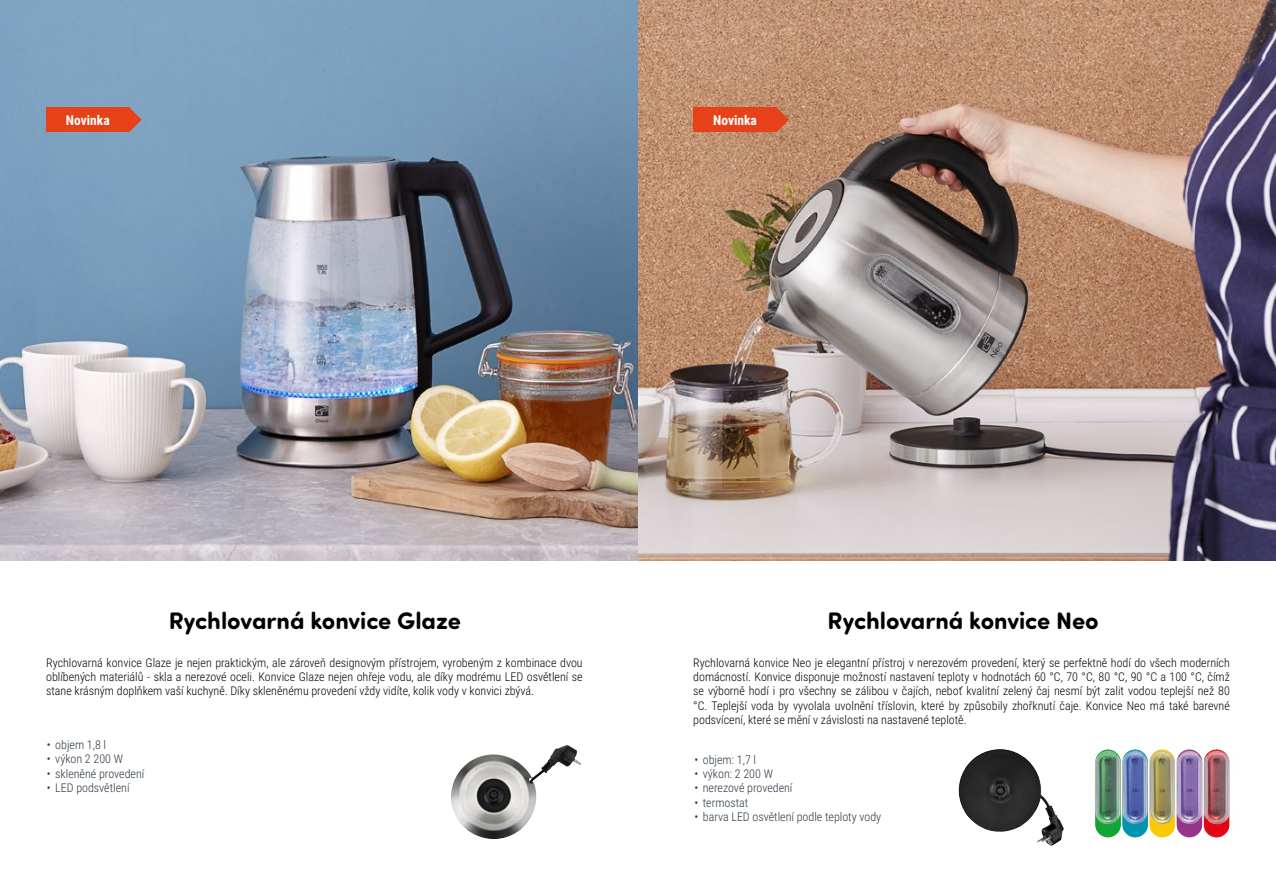
<style>
.page{position:relative;width:1276px;height:893px;background:#fff}
.page>*{position:absolute;margin:0;border:0;box-sizing:border-box;transform-origin:0 0}
.t1{font:700 24px "Sofia Pro Soft";color:#000}
.t2{font:700 13.5px "Roboto Condensed";color:#fff}
.t3{font:300 12px/14.4px "Roboto Condensed";color:#000;text-align:justify}
.t4{font:300 12px "Roboto Condensed";color:#2a3541}
</style>
<div class="page">
<img style="left:0;top:0;width:1276px;height:561px">
<img style="left:451px;top:745px;width:130px;height:94px">
<div style="left:46px;top:108px;width:84px;height:24px;background:#e7411a"></div>
<svg style="left:130px;top:108px;width:12px;height:24px"></svg>
<img style="left:958px;top:749px;width:106px;height:97px">
<div style="left:693px;top:108px;width:84px;height:24px;background:#e7411a"></div>
<svg style="left:777px;top:108px;width:12px;height:24px"></svg>
<div style="left:1095px;top:749px;width:25px;height:88px;background:#13a538;border-radius:13px"></div>
<div style="left:1122px;top:749px;width:26px;height:88px;background:#0096ae;border-radius:13px"></div>
<div style="left:1149px;top:749px;width:26px;height:88px;background:#fec800;border-radius:13px"></div>
<div style="left:1176px;top:749px;width:26px;height:88px;background:#96368b;border-radius:13px"></div>
<div style="left:1203px;top:749px;width:26px;height:88px;background:#e30613;border-radius:13px"></div>
<img style="left:1229px;top:759px;width:1px;height:68px">
<img style="left:1208px;top:749px;width:21px;height:82px">
<img style="left:1181px;top:749px;width:17px;height:76px">
<img style="left:1198px;top:753px;width:10px;height:78px">
<img style="left:1154px;top:749px;width:16px;height:76px">
<img style="left:1170px;top:753px;width:11px;height:78px">
<img style="left:1126px;top:749px;width:17px;height:76px">
<img style="left:1143px;top:753px;width:11px;height:78px">
<img style="left:1095px;top:749px;width:21px;height:82px">
<img style="left:1116px;top:752px;width:5px;height:77px">
<img style="left:1116px;top:753px;width:4px;height:78px">
<img style="left:1122px;top:753px;width:4px;height:78px">
<p class="t2" style="left:66px;top:111px;width:45px">Novinka</p>
<p class="t2" style="left:713px;top:111px;width:45px">Novinka</p>
<h1 class="t1" style="left:169px;top:603px;width:293px">Rychlovarná konvice Glaze</h1>
<p class="t3" style="left:46px;top:655px;width:538px">Rychlovarná konvice Glaze je nejen praktickým, ale zároveň designovým přístrojem, vyrobeným z kombinace dvou oblíbených materiálů - skla a nerezové oceli. Konvice Glaze nejen ohřeje vodu, ale díky modrému LED osvětlení se stane krásným doplňkem vaší kuchyně. Díky skleněnému provedení vždy vidíte, kolik vody v konvici zbývá.</p>
<p class="t4" style="left:47px;top:736px;width:61px">• objem 1,8 l</p>
<p class="t4" style="left:47px;top:750px;width:78px">• výkon 2 200 W</p>
<p class="t4" style="left:47px;top:765px;width:99px">• skleněné provedení</p>
<p class="t4" style="left:47px;top:779px;width:84px">• LED podsvětlení</p>
<h1 class="t1" style="left:827px;top:603px;width:273px">Rychlovarná konvice Neo</h1>
<p class="t3" style="left:693px;top:655px;width:538px">Rychlovarná konvice Neo je elegantní přístroj v nerezovém provedení, který se perfektně hodí do všech moderních domácností. Konvice disponuje možností nastavení teploty v hodnotách 60 °C, 70 °C, 80 °C, 90 °C a 100 °C, čímž se výborně hodí i pro všechny se zálibou v čajích, neboť kvalitní zelený čaj nesmí být zalit vodou teplejší než 80 °C. Teplejší voda by vyvolala uvolnění tříslovin, které by způsobily zhořknutí čaje. Konvice Neo má také barevné podsvícení, které se mění v závislosti na nastavené teplotě.</p>
<p class="t4" style="left:694px;top:751px;width:63px">• objem: 1,7 l</p>
<p class="t4" style="left:694px;top:765px;width:80px">• výkon: 2 200 W</p>
<p class="t4" style="left:694px;top:780px;width:100px">• nerezové provedení</p>
<p class="t4" style="left:694px;top:794px;width:56px">• termostat</p>
<p class="t4" style="left:694px;top:809px;width:188px">• barva LED osvětlení podle teploty vody</p>
</div>
